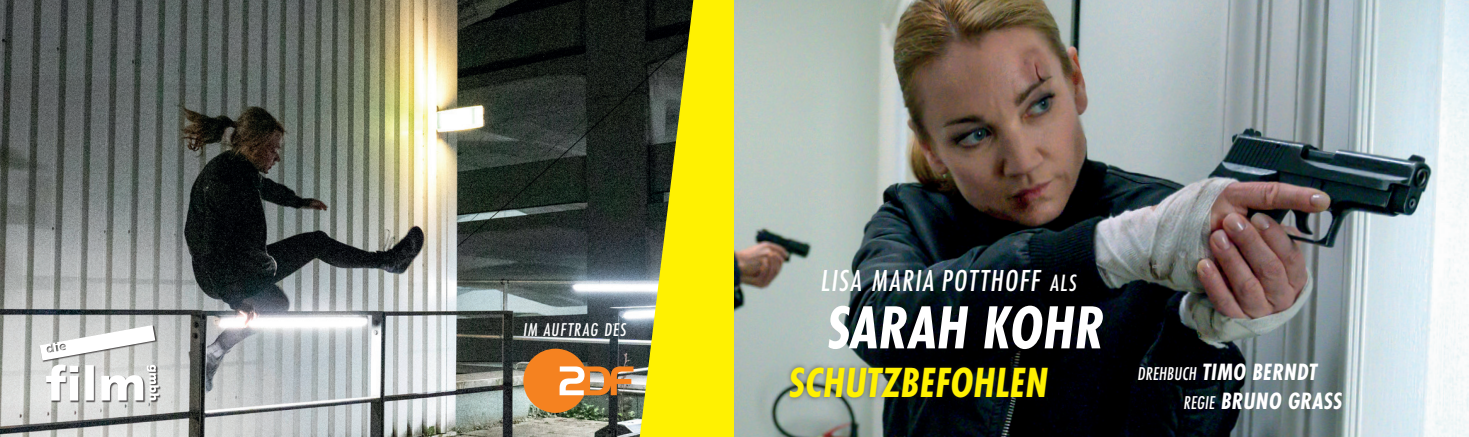
<style>
.page{position:relative;width:1469px;height:437px;background:#fff}
.page>*{position:absolute;margin:0;border:0;box-sizing:border-box;transform-origin:0 0}
.t1{font:italic 700 63px "Futura PT Cond";color:#fff}
.t2{font:italic 700 43.75px "Futura PT Cond";letter-spacing:.005em;color:#fff101}
.t3{font:italic 500 31.5px "Futura PT Cond";letter-spacing:.05em;color:#fff}
.t4{font:italic 700 24.5px/29.4px "Futura PT Cond";letter-spacing:.01em;color:#fff}
.t5{font:italic 500 19.25px "Futura PT Cond";letter-spacing:.055em;color:#fff}
.s1{font-size:24.5px}
.s2{font-weight:500;font-size:19.25px}
</style>
<div class="page">
<img style="left:159px;top:0;width:480px;height:437px">
<svg style="left:639px;top:0;width:95px;height:437px;background:#c0b913"></svg>
<svg style="left:0;top:0;width:159px;height:437px;background:#848887"></svg>
<img style="left:523px;top:348px;width:110px;height:64px">
<img style="left:734px;top:0;width:734px;height:437px">
<div style="left:785px;top:362px;width:267px;height:40px;background:#231f20;opacity:.49"></div>
<p class="t5" style="left:523px;top:317px;width:105px">IM AUFTRAG DES</p>
<p class="t3" style="left:821px;top:261px;width:257px">LISA MARIA POTTHOFF <span class="s1">ALS</span></p>
<h1 class="t1" style="left:826px;top:291px;width:279px">SARAH KOHR</h1>
<h2 class="t2" style="left:788px;top:357px;width:261px">SCHUTZBEFOHLEN</h2>
<p class="t4" style="left:1183px;top:356px;width:160px;text-indent:-46px"><span class="s2">DREHBUCH</span> TIMO BERNDT<br><span class="s2">REGIE</span> BRUNO GRASS</p>
</div>
